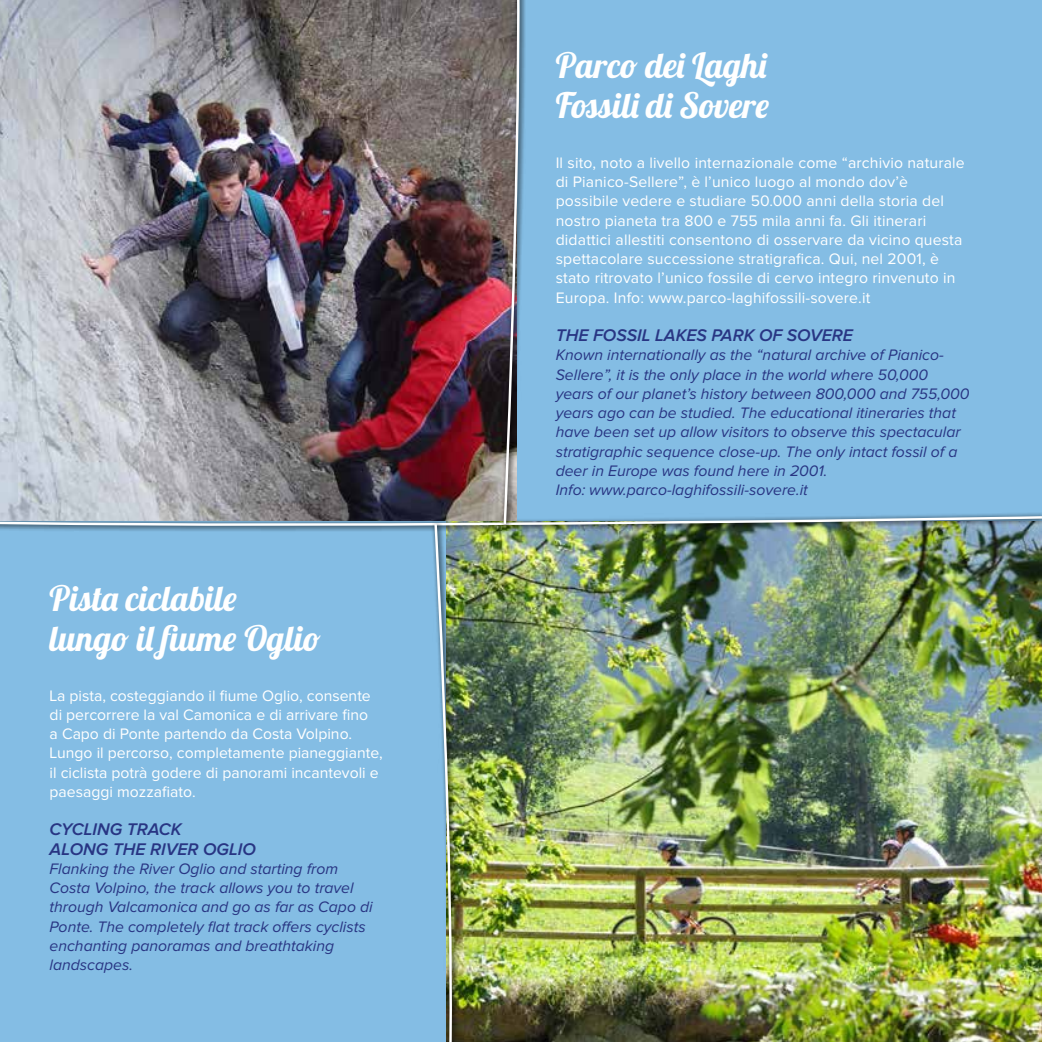
<style>
.page{position:relative;width:1042px;height:1042px;background:#fff}
.page>*{position:absolute;margin:0;border:0;box-sizing:border-box;transform-origin:0 0}
.t1{font:35px/40.2px "Lobster 1.4";color:#fff}
.t2{font:italic 600 17.5px/19.2px "Proxima Nova";color:#283583}
.t3{font:15.75px/19.2px "Proxima Nova";letter-spacing:.01em;color:#fff}
.t4{font:italic 15.75px/19.2px "Proxima Nova";color:#283583}
</style>
<div class="page">
<img style="left:0;top:0;width:1042px;height:1042px">
<h1 class="t1" style="left:50px;top:577px;width:273px">Pista ciclabile lungo il fiume Oglio</h1>
<p class="t3" style="left:50px;top:686px;width:335px">La pista, costeggiando il fiume Oglio, consente di percorrere la val Camonica e di arrivare fino<br>a Capo di Ponte partendo da Costa Volpino.<br>Lungo il percorso, completamente pianeggiante, il ciclista potrà godere di panorami incantevoli e paesaggi mozzafiato.</p>
<p class="t2" style="left:50px;top:821px;width:208px">CYCLING TRACK<br>ALONG THE RIVER OGLIO</p>
<p class="t4" style="left:50px;top:860px;width:324px">Flanking the River Oglio and starting from Costa Volpino, the track allows you to travel through Valcamonica and go as far as Capo di Ponte. The completely flat track offers cyclists enchanting panoramas and breathtaking landscapes.</p>
<h1 class="t1" style="left:556px;top:45px;width:215px">Parco dei Laghi<br>Fossili di Sovere</h1>
<p class="t3" style="left:556px;top:154px;width:410px">Il sito, noto a livello internazionale come “archivio naturale di Pianico-Sellere”, è l’unico luogo al mondo dov’è possibile vedere e studiare 50.000 anni della storia del nostro pianeta tra 800 e 755 mila anni fa. Gli itinerari didattici allestiti consentono di osservare da vicino questa spettacolare successione stratigrafica. Qui, nel 2001, è stato ritrovato l’unico fossile di cervo integro rinvenuto in Europa. Info: www.parco-laghifossili-sovere.it</p>
<p class="t2" style="left:556px;top:326px;width:299px">THE FOSSIL LAKES PARK OF SOVERE</p>
<p class="t4" style="left:556px;top:346px;width:415px">Known internationally as the “natural archive of Pianico-Sellere”, it is the only place in the world where 50,000 years of our planet’s history between 800,000 and 755,000 years ago can be studied. The educational itineraries that have been set up allow visitors to observe this spectacular stratigraphic sequence close-up. The only intact fossil of a deer in Europe was found here in 2001.<br>Info: www.parco-laghifossili-sovere.it</p>
</div>
